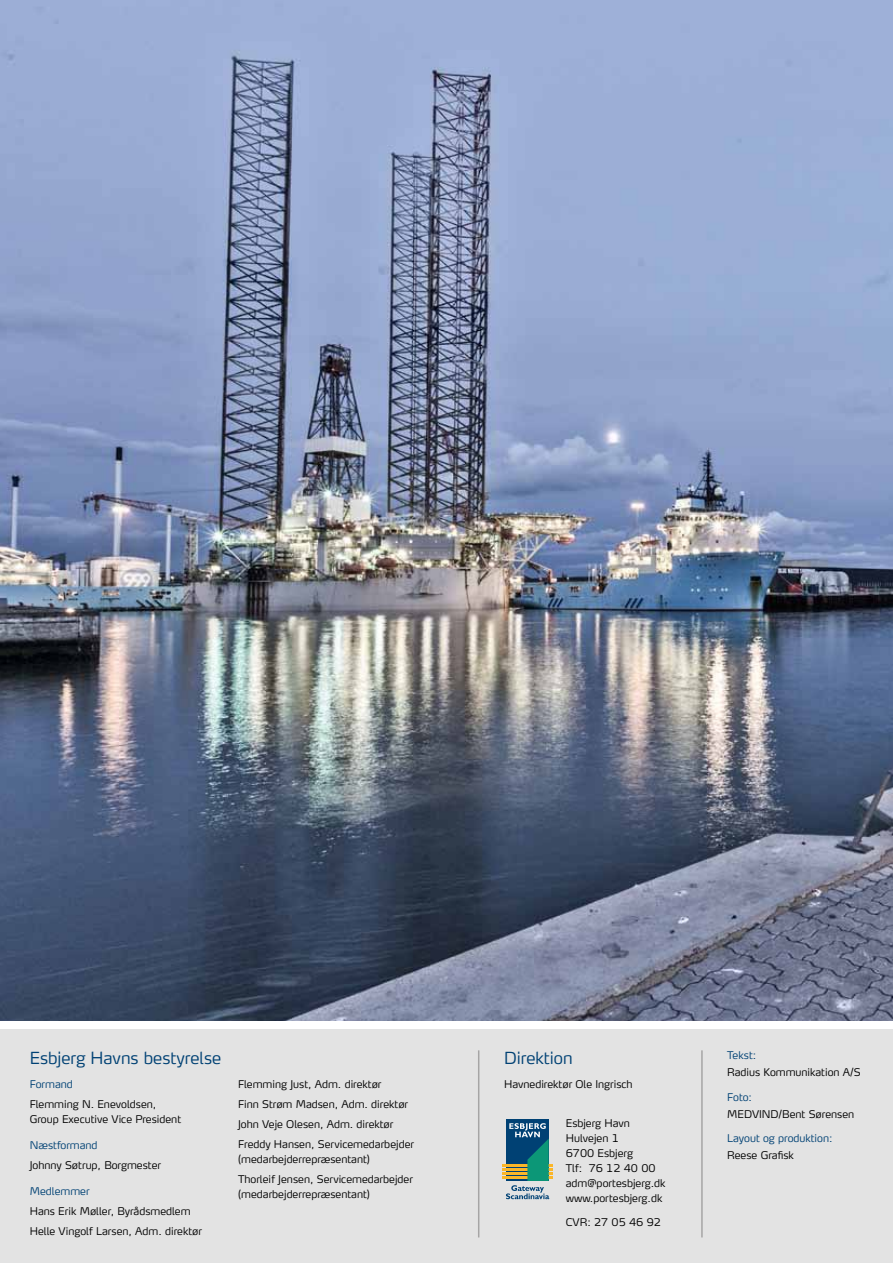
<style>
.page{position:relative;width:893px;height:1263px;background:#fff}
.page>*{position:absolute;margin:0;border:0;box-sizing:border-box;transform-origin:0 0}
.t1{font:300 16.5px "Max";color:#004174}
.t2{font:300 10.5px/20.1px "Max";color:#000}
.t3{font:300 10.5px/15px "Max TF";color:#000}
.t4{font:300 10.5px "Max";color:#004174}
</style>
<div class="page">
<img style="left:0;top:0;width:893px;height:1020px">
<div style="left:0;top:1029px;width:893px;height:234px;background:#e3e3e3"></div>
<div style="left:506px;top:1120px;width:43px;height:61px;background:#004174"></div>
<hr style="left:502px;top:1176px;width:51px;height:2px;background:#fab629">
<hr style="left:502px;top:1172px;width:51px;height:2px;background:#fab629">
<hr style="left:502px;top:1168px;width:51px;height:3px;background:#fab629">
<hr style="left:502px;top:1165px;width:51px;height:2px;background:#fab629">
<svg style="left:506px;top:1123px;width:43px;height:76px"></svg>
<hr style="left:478px;top:1050px;width:1px;height:187px;background:#a6a5a5">
<hr style="left:701px;top:1050px;width:2px;height:187px;background:#a6a5a5">
<h1 class="t1" style="left:30px;top:1047px;width:193px">Esbjerg Havns bestyrelse</h1>
<p class="t4" style="left:30px;top:1077px;width:45px">Formand</p>
<p class="t2" style="left:30px;top:1096px;width:153px;line-height:15px">Flemming N. Enevoldsen,<br>Group Executive Vice President</p>
<p class="t4" style="left:30px;top:1138px;width:69px">Næstformand</p>
<p class="t2" style="left:30px;top:1155px;width:133px">Johnny Søtrup, Borgmester</p>
<p class="t4" style="left:30px;top:1184px;width:61px">Medlemmer</p>
<p class="t2" style="left:30px;top:1201px;width:174px">Hans Erik Møller, Byrådsmedlem<br>Helle Vingolf Larsen, Adm. direktør</p>
<p class="t2" style="left:238px;top:1073px;width:177px">Flemming Just, Adm. direktør<br>Finn Strøm Madsen, Adm. direktør<br>John Veje Olesen, Adm. direktør<br>Freddy Hansen, Servicemedarbejder</p>
<p class="t2" style="left:238px;top:1149px;width:176px">(medarbejderrepræsentant)<br>Thorleif Jensen, Servicemedarbejder</p>
<p class="t2" style="left:238px;top:1184px;width:133px">(medarbejderrepræsentant)</p>
<h1 class="t1" style="left:504px;top:1047px;width:70px">Direktion</h1>
<p class="t2" style="left:504px;top:1073px;width:130px">Havnedirektør Ole Ingrisch</p>
<p class="t3" style="left:566px;top:1116px;width:101px">Esbjerg Havn<br>Hulvejen 1<br>6700 Esbjerg<br>Tlf: 76 12 40 00 adm@portesbjerg.dk www.portesbjerg.dk</p>
<p class="t3" style="left:566px;top:1214px;width:97px">CVR: 27 05 46 92</p>
<p class="t4" style="left:727px;top:1048px;width:31px">Tekst:</p>
<p class="t2" style="left:727px;top:1062px;width:135px">Radius Kommunikation A/S</p>
<p class="t4" style="left:727px;top:1091px;width:26px">Foto:</p>
<p class="t2" style="left:727px;top:1104px;width:129px">MEDVIND/Bent Sørensen</p>
<p class="t4" style="left:727px;top:1131px;width:107px">Layout og produktion:</p>
<p class="t2" style="left:727px;top:1144px;width:68px">Reese Grafisk</p>
</div>
